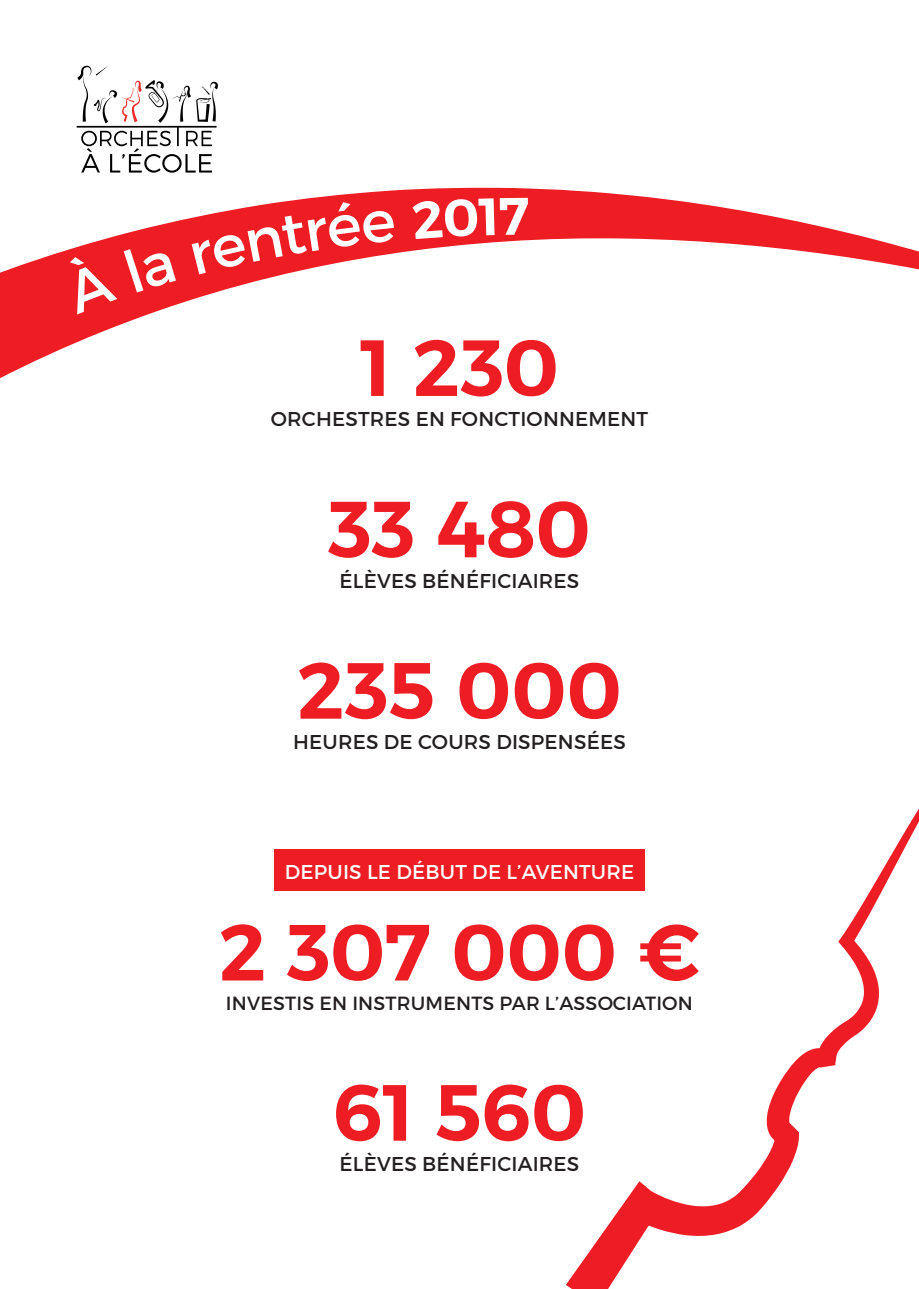
<style>
.page{position:relative;width:919px;height:1289px;background:#fff}
.page>*{position:absolute;margin:0;border:0;box-sizing:border-box;transform-origin:0 0}
.t1{font:600 79.35px "Montserrat";letter-spacing:-.005em;color:#ee1d23}
.t2{font:19.95px "Montserrat";letter-spacing:.01em;color:#231f20}
.t3{font:19.95px "Montserrat";letter-spacing:.01em;color:#fff}
.t4{font:19.05px "Montserrat";letter-spacing:.01em;color:#231f20}
</style>
<div class="page">
<svg style="left:0;top:187px;width:918px;height:192px"></svg>
<svg style="left:566px;top:810px;width:352px;height:478px"></svg>
<svg style="left:77px;top:65px;width:141px;height:108px"></svg>
<div style="left:274px;top:849px;width:370px;height:41px;background:#ee1d23"></div>
<div style="left:58px;top:248px;width:59px;height:66px;background:#ee1d23"></div>
<div style="left:124px;top:249px;width:52px;height:43px;background:#ee1d23"></div>
<svg style="left:192px;top:200px;width:204px;height:74px;background:#f03c41"></svg>
<div style="left:412px;top:198px;width:116px;height:41px;background:#ee1d23"></div>
<h1 class="t1" style="left:360px;top:318px;width:201px">1 230</h1>
<p class="t2" style="left:271px;top:407px;width:379px">ORCHESTRES EN FONCTIONNEMENT</p>
<h1 class="t1" style="left:328px;top:480px;width:264px">33 480</h1>
<p class="t2" style="left:339px;top:568px;width:241px">ÉLÈVES BÉNÉFICIAIRES</p>
<h1 class="t1" style="left:297px;top:641px;width:326px">235 000</h1>
<p class="t2" style="left:293px;top:729px;width:334px">HEURES DE COURS DISPENSÉES</p>
<p class="t3" style="left:285px;top:859px;width:351px">DEPUIS LE DÉBUT DE L’AVENTURE</p>
<h1 class="t1" style="left:219px;top:903px;width:482px">2 307 000 €</h1>
<p class="t4" style="left:226px;top:991px;width:468px">INVESTIS EN INSTRUMENTS PAR L’ASSOCIATION</p>
<h1 class="t1" style="left:332px;top:1063px;width:255px">61 560</h1>
<p class="t2" style="left:339px;top:1151px;width:241px">ÉLÈVES BÉNÉFICIAIRES</p>
</div>
